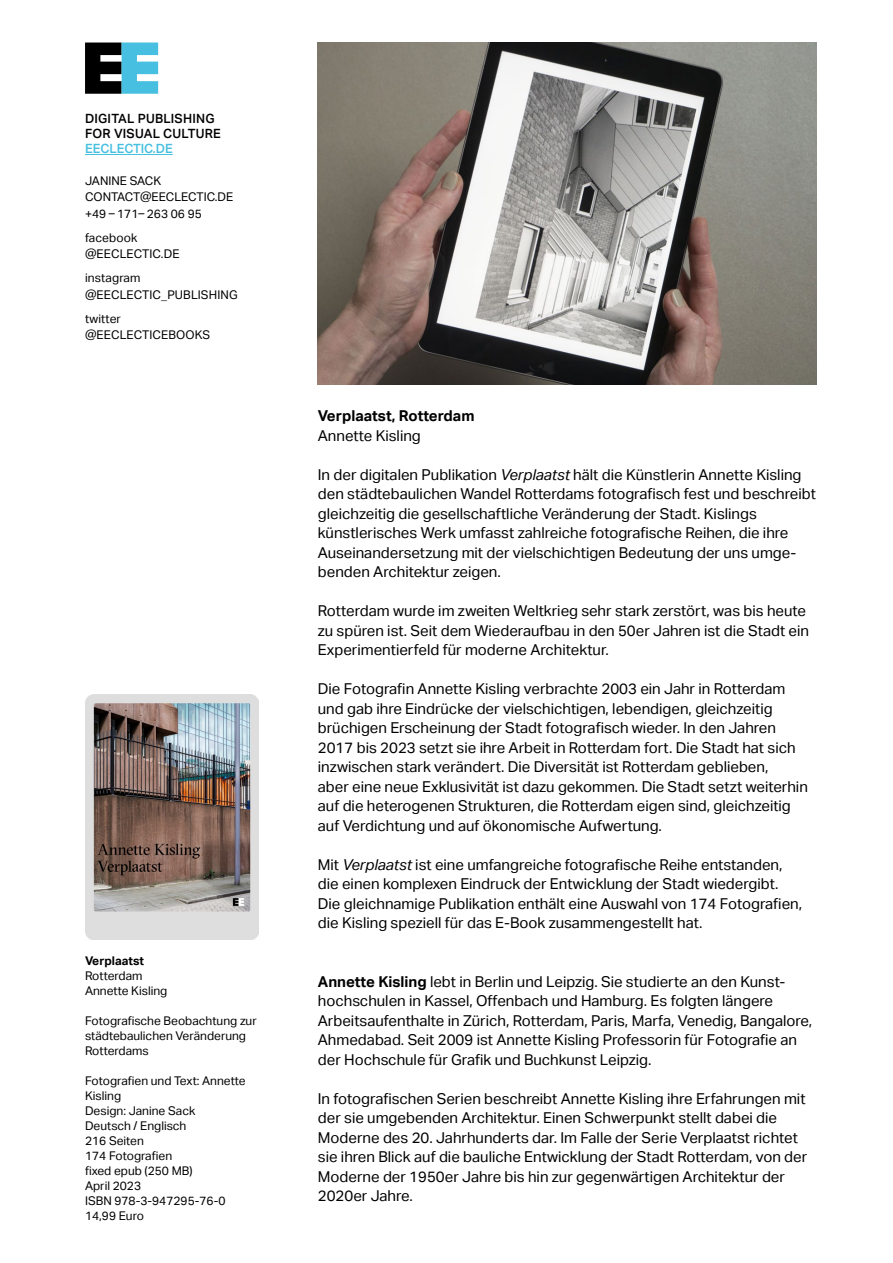
<style>
.page{position:relative;width:893px;height:1263px;background:#fff}
.page>*{position:absolute;margin:0;border:0;box-sizing:border-box;transform-origin:0 0}
.t1{font:15px/19.5px "Aktiv Grotesk";color:#000}
.t2{font:700 15px "Aktiv Grotesk";color:#000}
.t3{font:500 12.75px/15px "Aktiv Grotesk";letter-spacing:.02em;color:#000}
.t4{font:500 12.75px "Aktiv Grotesk";color:#46bfe0}
.t5{font:12px/15px "Aktiv Grotesk";color:#000}
.t6{font:700 12px "Aktiv Grotesk";color:#000}
.s1{font-style:italic}
.s2{font-weight:700}
</style>
<div class="page">
<hr style="left:85px;top:154px;width:88px;height:1px;background:#46bfe0">
<svg style="left:85px;top:43px;width:73px;height:51px;background:#467987"></svg>
<img style="left:318px;top:43px;width:498px;height:342px">
<img style="left:85px;top:694px;width:174px;height:245px">
<p class="t3" style="left:85px;top:111px;width:137px">DIGITAL PUBLISHING<br>FOR VISUAL CULTURE</p>
<p class="t4" style="left:85px;top:141px;width:89px">EECLECTIC.DE</p>
<p class="t5" style="left:85px;top:172px;width:150px;line-height:16.5px">JANINE SACK<br>CONTACT@EECLECTIC.DE +49 – 171– 263 06 95</p>
<p class="t5" style="left:85px;top:229px;width:96px;line-height:16.5px">facebook @EECLECTIC.DE</p>
<p class="t5" style="left:85px;top:270px;width:154px;line-height:16.5px">instagram @EECLECTIC_PUBLISHING</p>
<p class="t5" style="left:85px;top:310px;width:127px;line-height:16.5px">twitter @EECLECTICEBOOKS</p>
<p class="t6" style="left:85px;top:954px;width:61px">Verplaatst</p>
<p class="t5" style="left:85px;top:969px;width:84px">Rotterdam<br>Annette Kisling</p>
<p class="t5" style="left:85px;top:1014px;width:173px">Fotografische Beobachtung zur städtebaulichen Veränderung<br>Rotterdams</p>
<p class="t5" style="left:85px;top:1074px;width:162px">Fotografien und Text: Annette<br>Kisling<br>Design: Janine Sack<br>Deutsch / Englisch<br>216 Seiten<br>174 Fotografien<br>fixed epub (250 MB)<br>April 2023<br>ISBN 978-3-947295-76-0<br>14,99 Euro</p>
<p class="t2" style="left:318px;top:407px;width:158px">Verplaatst, Rotterdam</p>
<p class="t1" style="left:318px;top:426px;width:105px">Annette Kisling</p>
<p class="t1" style="left:318px;top:465px;width:500px">In der digitalen Publikation <span class="s1">Verplaatst</span> hält die Künstlerin Annette Kisling den städtebaulichen Wandel Rotterdams fotografisch fest und beschreibt gleichzeitig die gesellschaftliche Veränderung der Stadt. Kislings künstlerisches Werk umfasst zahlreiche fotografische Reihen, die ihre Auseinandersetzung mit der vielschichtigen Bedeutung der uns umge&shy;benden Architektur zeigen.</p>
<p class="t1" style="left:318px;top:601px;width:493px">Rotterdam wurde im zweiten Weltkrieg sehr stark zerstört, was bis heute zu spüren ist. Seit dem Wiederaufbau in den 50er Jahren ist die Stadt ein<br>Experimentierfeld für moderne Architektur.</p>
<p class="t1" style="left:318px;top:679px;width:492px">Die Fotografin Annette Kisling verbrachte 2003 ein Jahr in Rotterdam und gab ihre Eindrücke der vielschichtigen, lebendigen, gleichzeitig brüchigen Erscheinung der Stadt fotografisch wieder. In den Jahren 2017 bis 2023 setzt sie ihre Arbeit in Rotterdam fort. Die Stadt hat sich inzwischen stark verändert. Die Diversität ist Rotterdam geblieben,<br>aber eine neue Exklusivität ist dazu gekommen. Die Stadt setzt weiterhin auf die heterogenen Strukturen, die Rotterdam eigen sind, gleichzeitig auf Verdichtung und auf ökonomische Aufwertung.</p>
<p class="t1" style="left:318px;top:855px;width:486px">Mit <span class="s1">Verplaatst</span> ist eine umfangreiche fotografische Reihe entstanden, die einen komplexen Eindruck der Entwicklung der Stadt wiedergibt.<br>Die gleichnamige Publikation enthält eine Auswahl von 174 Fotografien, die Kisling speziell für das E-Book zusammengestellt hat.</p>
<p class="t1" style="left:318px;top:972px;width:496px"><span class="s2">Annette Kisling</span> lebt in Berlin und Leipzig. Sie studierte an den Kunst&shy;hochschulen in Kassel, Offenbach und Hamburg. Es folgten längere Arbeitsaufenthalte in Zürich, Rotterdam, Paris, Marfa, Venedig, Bangalore, Ahmedabad. Seit 2009 ist Annette Kisling Professorin für Fotografie an der Hochschule für Grafik und Buchkunst Leipzig.</p>
<p class="t1" style="left:318px;top:1089px;width:491px">In fotografischen Serien beschreibt Annette Kisling ihre Erfahrungen mit der sie umgebenden Architektur. Einen Schwerpunkt stellt dabei die Moderne des 20. Jahrhunderts dar. Im Falle der Serie Verplaatst richtet sie ihren Blick auf die bauliche Entwicklung der Stadt Rotterdam, von der Moderne der 1950er Jahre bis hin zur gegenwärtigen Architektur der 2020er Jahre.</p>
</div>
